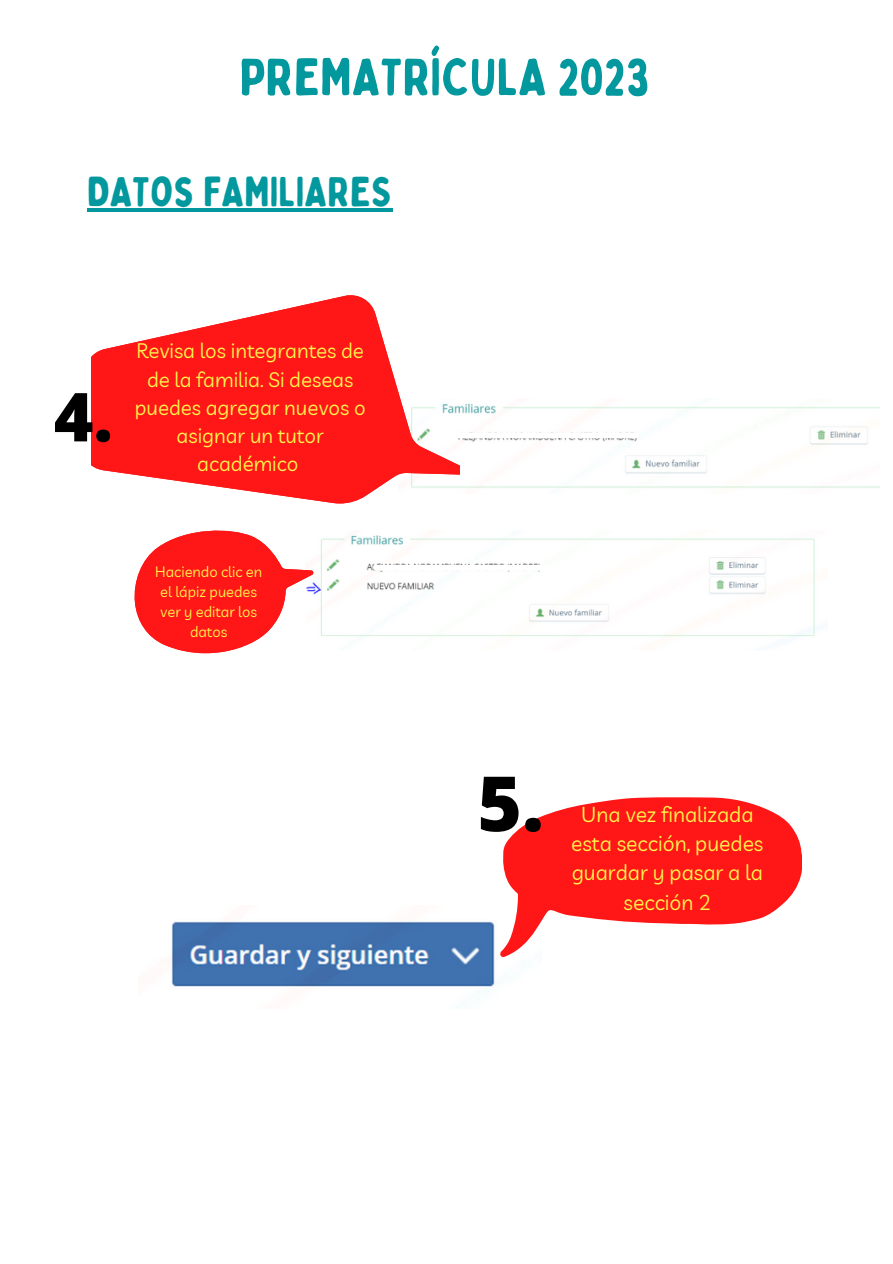
<style>
.page{position:relative;width:893px;height:1264px;background:#fff}
.page>*{position:absolute;margin:0;border:0;box-sizing:border-box;transform-origin:0 0}
.t1{font:800 76.2px "Open Sans";color:#000}
.t2{font:800 67.5px "Open Sans";color:#000}
.t3{font:52.2px "Bobby Jones Soft";color:#03989e}
.t4{font:41.7px "Bobby Jones Soft";color:#03989e}
.t5{font:21.15px/29.2px "Livvic";color:#fff34d;text-align:center}
.t6{font:20.55px/28px "Livvic";color:#fff34d;text-align:center}
.t7{font:14.7px/20.1px "Livvic";color:#fff34d;text-align:center}
</style>
<div class="page">
<img style="left:459px;top:403px;width:420px;height:85px">
<img style="left:313px;top:535px;width:502px;height:102px">
<svg style="left:92px;top:295px;width:367px;height:208px;fill:#ff1616"></svg>
<svg style="left:135px;top:530px;width:178px;height:123px"></svg>
<img style="left:171px;top:921px;width:324px;height:66px">
<svg style="left:500px;top:797px;width:301px;height:160px;fill:#ff1616"></svg>
<svg style="left:450px;top:432px;width:189px;height:6px"></svg>
<hr style="left:87px;top:208px;width:305px;height:4px;background:#03989e">
<svg style="left:373px;top:565px;width:190px;height:5px"></svg>
<h3 class="t3" style="left:239px;top:45px;width:412px">PREMATRÍCULA 2023</h3>
<h3 class="t4" style="left:87px;top:166px;width:307px">DATos FAMILIARES</h3>
<h2 class="t2" style="left:54px;top:369px;width:61px">4.</h2>
<p class="t6" style="left:135px;top:337px;width:232px">Revisa los integrantes de de la familia. Si deseas puedes agregar nuevos o asignar un tutor académico</p>
<p class="t7" style="left:155px;top:561px;width:108px">Haciendo clic en el lápiz puedes ver y editar los datos</p>
<h1 class="t1" style="left:477px;top:749px;width:68px">5.</h1>
<p class="t5" style="left:571px;top:799px;width:194px">Una vez finalizada esta sección, puedes guardar y pasar a la sección 2</p>
</div>
